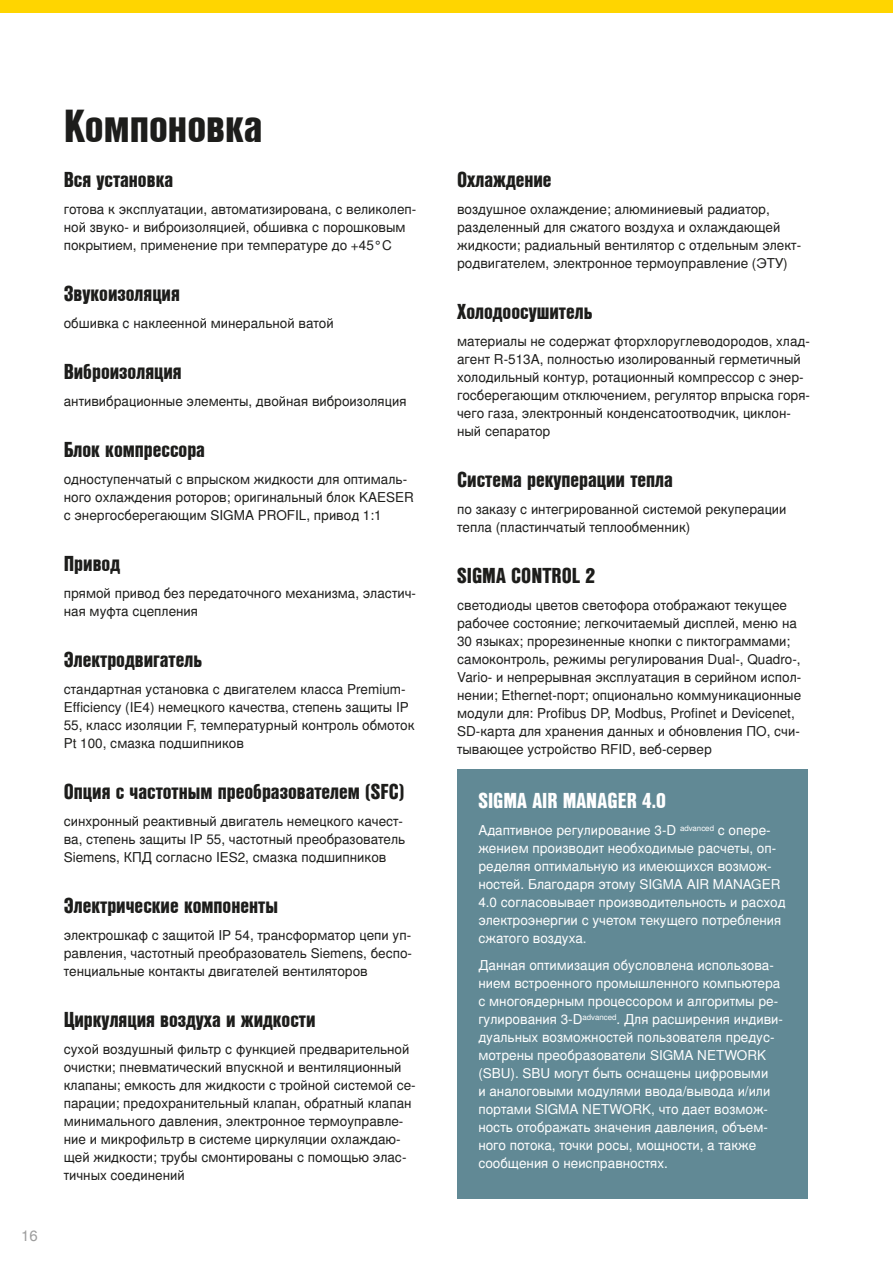
<style>
.page{position:relative;width:893px;height:1263px;background:#fff}
.page>*{position:absolute;margin:0;border:0;box-sizing:border-box;transform-origin:0 0}
.t1{font:45px "Nimbus San L Bla Con";color:#1d1d1b}
.t2{font:21px "Nimbus San L Bla Con";color:#1d1d1b}
.t3{font:21px "Nimbus San L Bla Con";color:#fff}
.t4{font:15px "Nimbus San L";color:#9d9d9d}
.t5{font:13.5px/18px "Nimbus San L";color:#1d1d1b}
.t6{font:13.5px/18px "Nimbus San L";color:#fff}
</style>
<div class="page">
<div style="left:0;top:0;width:893px;height:13px;background:#ffd500"></div>
<div style="left:457px;top:770px;width:351px;height:429px;background:#618995"></div>
<p class="t4" style="left:21px;top:1226px;width:18px">16</p>
<h1 class="t1" style="left:64px;top:92px;width:200px">Компоновка</h1>
<h2 class="t2" style="left:64px;top:164px;width:111px">Вся установка</h2>
<p class="t5" style="left:64px;top:201px;width:354px">готова к эксплуатации, автоматизирована, с великолеп&shy;ной звуко- и виброизоляцией, обшивка с порошковым покрытием, применение при температуре до +45°C</p>
<h2 class="t2" style="left:64px;top:278px;width:118px">Звукоизоляция</h2>
<p class="t5" style="left:64px;top:315px;width:271px">обшивка с наклеенной минеральной ватой</p>
<h2 class="t2" style="left:64px;top:356px;width:119px">Виброизоляция</h2>
<p class="t5" style="left:64px;top:393px;width:344px">антивибрационные элементы, двойная виброизоляция</p>
<h2 class="t2" style="left:64px;top:434px;width:143px">Блок компрессора</h2>
<p class="t5" style="left:64px;top:471px;width:352px">одноступенчатый с впрыском жидкости для оптималь&shy;ного охлаждения роторов; оригинальный блок KAESER с энергосберегающим SIGMA PROFIL, привод 1:1</p>
<h2 class="t2" style="left:64px;top:548px;width:58px">Привод</h2>
<p class="t5" style="left:64px;top:585px;width:354px">прямой привод без передаточного механизма, эластич&shy;ная муфта сцепления</p>
<h2 class="t2" style="left:64px;top:644px;width:140px">Электродвигатель</h2>
<p class="t5" style="left:64px;top:681px;width:352px">стандартная установка с двигателем класса Premium-Efficiency (IE4) немецкого качества, степень защиты IP 55, класс изоляции F, температурный контроль обмоток Pt 100, смазка подшипников</p>
<h2 class="t2" style="left:64px;top:776px;width:342px">Опция с частотным преобразователем (SFC)</h2>
<p class="t5" style="left:64px;top:813px;width:343px">синхронный реактивный двигатель немецкого качест&shy;ва, степень защиты IP 55, частотный преобразователь<br>Siemens, КПД согласно IES2, смазка подшипников</p>
<h2 class="t2" style="left:64px;top:890px;width:216px">Электрические компоненты</h2>
<p class="t5" style="left:64px;top:927px;width:350px;text-align:justify">электрошкаф с защитой IP 54, трансформатор цепи уп&shy;равления, частотный преобразователь Siemens, беспо&shy;тенциальные контакты двигателей вентиляторов</p>
<h2 class="t2" style="left:64px;top:1004px;width:253px">Циркуляция воздуха и жидкости</h2>
<p class="t5" style="left:64px;top:1041px;width:353px">сухой воздушный фильтр с функцией предварительной очистки; пневматический впускной и вентиляционный клапаны; емкость для жидкости с тройной системой се&shy;парации; предохранительный клапан, обратный клапан минимального давления, электронное термоуправле&shy;ние и микрофильтр в системе циркуляции охлаждаю&shy;щей жидкости; трубы смонтированы с помощью элас&shy;тичных соединений</p>
<h2 class="t2" style="left:457px;top:163px;width:96px">Охлаждение</h2>
<p class="t5" style="left:457px;top:201px;width:346px">воздушное охлаждение; алюминиевый радиатор, разделенный для сжатого воздуха и охлаждающей жидкости; радиальный вентилятор с отдельным элект&shy;родвигателем, электронное термоуправление (ЭТУ)</p>
<h2 class="t2" style="left:457px;top:296px;width:137px">Xолодоосушитель</h2>
<p class="t5" style="left:457px;top:333px;width:354px">материалы не содержат фторхлоруглеводородов, хлад&shy;агент R-513A, полностью изолированный герметичный холодильный контур, ротационный компрессор с энер&shy;госберегающим отключением, регулятор впрыска горя&shy;чего газа, электронный конденсатоотводчик, циклон&shy;ный сепаратор</p>
<h2 class="t2" style="left:457px;top:464px;width:217px">Система рекуперации тепла</h2>
<p class="t5" style="left:457px;top:501px;width:331px">по заказу с интегрированной системой рекуперации тепла (пластинчатый теплообменник)</p>
<h2 class="t2" style="left:457px;top:560px;width:140px">SIGMA CONTROL 2</h2>
<p class="t5" style="left:457px;top:597px;width:346px">светодиоды цветов светофора отображают текущее рабочее состояние; легкочитаемый дисплей, меню на 30 языках; прорезиненные кнопки с пиктограммами; самоконтроль, режимы регулирования Dual-, Quadro-, Vario- и непрерывная эксплуатация в серийном испол&shy;нении; Ethernet-порт; опционально коммуникационные модули для: Profibus DP, Modbus, Profinet и Devicenet, SD-карта для хранения данных и обновления ПО, счи&shy;тывающее устройство RFID, веб-сервер</p>
<h2 class="t3" style="left:478px;top:785px;width:189px">SIGMA AIR MANAGER 4.0</h2>
<p class="t6" style="left:478px;top:822px;width:309px">Адаптивное регулирование 3-D <sup>advanced</sup> с опере&shy;жением производит необходимые расчеты, оп&shy;ределяя оптимальную из имеющихся возмож&shy;ностей. Благодаря этому SIGMA AIR MANAGER 4.0 согласовывает производительность и расход электроэнергии с учетом текущего потребления сжатого воздуха.</p>
<p class="t6" style="left:478px;top:957px;width:306px">Данная оптимизация обусловлена использова&shy;нием встроенного промышленного компьютера с многоядерным процессором и алгоритмы ре&shy;гулирования 3-D<sup>advanced</sup>. Для расширения индиви&shy;дуальных возможностей пользователя предус&shy;мотрены преобразователи SIGMA NETWORK (SBU). SBU могут быть оснащены цифровыми<br>и аналоговыми модулями ввода/вывода и/или портами SIGMA NETWORK, что дает возмож&shy;ность отображать значения давления, объем&shy;ного потока, точки росы, мощности, а также сообщения о неисправностях.</p>
</div>
